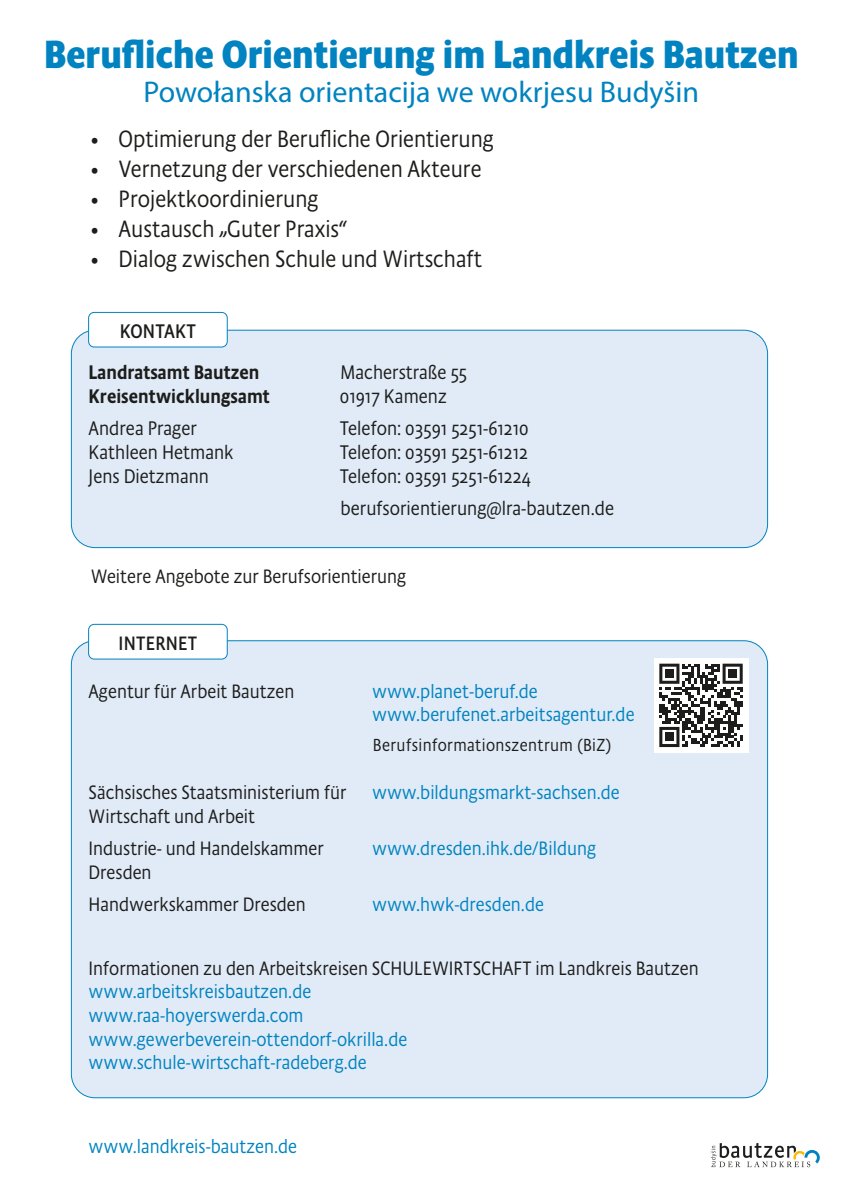
<style>
.page{position:relative;width:842px;height:1191px;background:#fff}
.page>*{position:absolute;margin:0;border:0;box-sizing:border-box;transform-origin:0 0}
.t1{font:700 40px "Absara Sans Head OT";color:#0083c0}
.t2{font:30px "Myriad Pro";color:#0083c0}
.t3{font:300 24px "Absara Sans Head OT";color:#1d1d1b}
.t4{font:300 20px "Absara Sans Head OT";color:#1d1d1b}
.t5{font:500 20px "Absara Sans Head OT";color:#1d1d1b}
.t6{font:20px "Absara Sans Head OT";letter-spacing:.01em;color:#1d1d1b}
.t7{font:300 19.7px/23.6px "Absara Sans Head OT";color:#0083c0}
.t8{font:300 19.7px "Absara Sans Head OT";color:#1d1d1b}
.t9{font:19.7px "Absara Sans Head OT";letter-spacing:.01em;color:#1d1d1b}
.t10{font:300 17.7px "Absara Sans Head OT";letter-spacing:.02em;color:#1d1d1b}
.s1{color:#1d1d1b}
</style>
<div class="page">
<div style="left:71px;top:330px;width:697px;height:217px;background:#e1ebf7;border-radius:24px"></div>
<div style="left:71px;top:330px;width:697px;height:218px;border:1px solid #0083c0;border-radius:24px"></div>
<div style="left:89px;top:312px;width:138px;height:35px;background:#fff;border-radius:6px"></div>
<div style="left:88px;top:312px;width:140px;height:35px;border:1px solid #0083c0;border-radius:6px"></div>
<div style="left:71px;top:641px;width:697px;height:456px;background:#e1ebf7;border-radius:24px"></div>
<div style="left:89px;top:624px;width:138px;height:35px;background:#fff;border-radius:6px"></div>
<div style="left:88px;top:624px;width:140px;height:35px;border:1px solid #0083c0;border-radius:6px"></div>
<div style="left:654px;top:658px;width:94px;height:95px;background:#fff"></div>
<svg style="left:659px;top:663px;width:84px;height:84px"></svg>
<div style="left:665px;top:669px;width:9px;height:9px;background:#1d1d1b"></div>
<div style="left:728px;top:669px;width:9px;height:9px;background:#1d1d1b"></div>
<div style="left:665px;top:732px;width:9px;height:9px;background:#1d1d1b"></div>
<svg style="left:711px;top:1143px;width:109px;height:24px"></svg>
<p class="t1" style="left:44px;top:31px;width:756px">Berufliche Orientierung im Landkreis Bautzen</p>
<p class="t2" style="left:144px;top:73px;width:557px">Powołanska orientacija we wokrjesu Budyšin</p>
<p class="t3" style="left:91px;top:124px;width:405px">• Optimierung der Berufliche Orientierung</p>
<p class="t3" style="left:91px;top:154px;width:392px">• Vernetzung der verschiedenen Akteure</p>
<p class="t3" style="left:91px;top:184px;width:229px">• Projektkoordinierung</p>
<p class="t3" style="left:91px;top:214px;width:258px">• Austausch „Guter Praxis“</p>
<p class="t3" style="left:91px;top:244px;width:393px">• Dialog zwischen Schule und Wirtschaft</p>
<p class="t6" style="left:120px;top:319px;width:78px">KONTAKT</p>
<p class="t5" style="left:89px;top:360px;width:172px">Landratsamt Bautzen</p>
<p class="t4" style="left:341px;top:360px;width:128px">Macherstraße 55</p>
<p class="t5" style="left:89px;top:384px;width:183px">Kreisentwicklungsamt</p>
<p class="t4" style="left:340px;top:384px;width:109px">01917 Kamenz</p>
<p class="t4" style="left:89px;top:416px;width:110px">Andrea Prager</p>
<p class="t4" style="left:340px;top:416px;width:190px">Telefon: 03591 5251-61210</p>
<p class="t4" style="left:89px;top:440px;width:147px">Kathleen Hetmank</p>
<p class="t4" style="left:340px;top:440px;width:190px">Telefon: 03591 5251-61212</p>
<p class="t4" style="left:89px;top:464px;width:122px">Jens Dietzmann</p>
<p class="t4" style="left:340px;top:464px;width:192px">Telefon: 03591 5251-61224</p>
<p class="t4" style="left:341px;top:496px;width:275px">berufsorientierung@lra-bautzen.de</p>
<p class="t8" style="left:91px;top:564px;width:317px">Weitere Angebote zur Berufsorientierung</p>
<p class="t9" style="left:119px;top:631px;width:80px">INTERNET</p>
<p class="t8" style="left:89px;top:679px;width:207px">Agentur für Arbeit Bautzen</p>
<p class="t7" style="left:372px;top:679px;width:264px">www.planet-beruf.de www.berufenet.arbeitsagentur.de</p>
<p class="t10" style="left:373px;top:734px;width:240px">Berufsinformationszentrum (BiZ)</p>
<p class="t8" style="left:89px;top:780px;width:259px">Sächsisches Staatsministerium für</p>
<p class="t7" style="left:372px;top:780px;width:249px">www.bildungsmarkt-sachsen.de</p>
<p class="t8" style="left:89px;top:804px;width:168px">Wirtschaft und Arbeit</p>
<p class="t8" style="left:89px;top:836px;width:237px">Industrie- und Handelskammer</p>
<p class="t7" style="left:372px;top:836px;width:226px">www.dresden.ihk.de/Bildung</p>
<p class="t8" style="left:89px;top:860px;width:65px">Dresden</p>
<p class="t8" style="left:89px;top:892px;width:219px">Handwerkskammer Dresden</p>
<p class="t7" style="left:372px;top:892px;width:173px">www.hwk-dresden.de</p>
<p class="t7" style="left:89px;top:956px;width:612px"><span class="s1">Informationen zu den Arbeitskreisen SCHULEWIRTSCHAFT im Landkreis Bautzen </span>www.arbeitskreisbautzen.de<br>www.raa-hoyerswerda.com<br>www.gewerbeverein-ottendorf-okrilla.de<br>www.schule-wirtschaft-radeberg.de</p>
<p class="t7" style="left:89px;top:1134px;width:210px">www.landkreis-bautzen.de</p>
</div>
